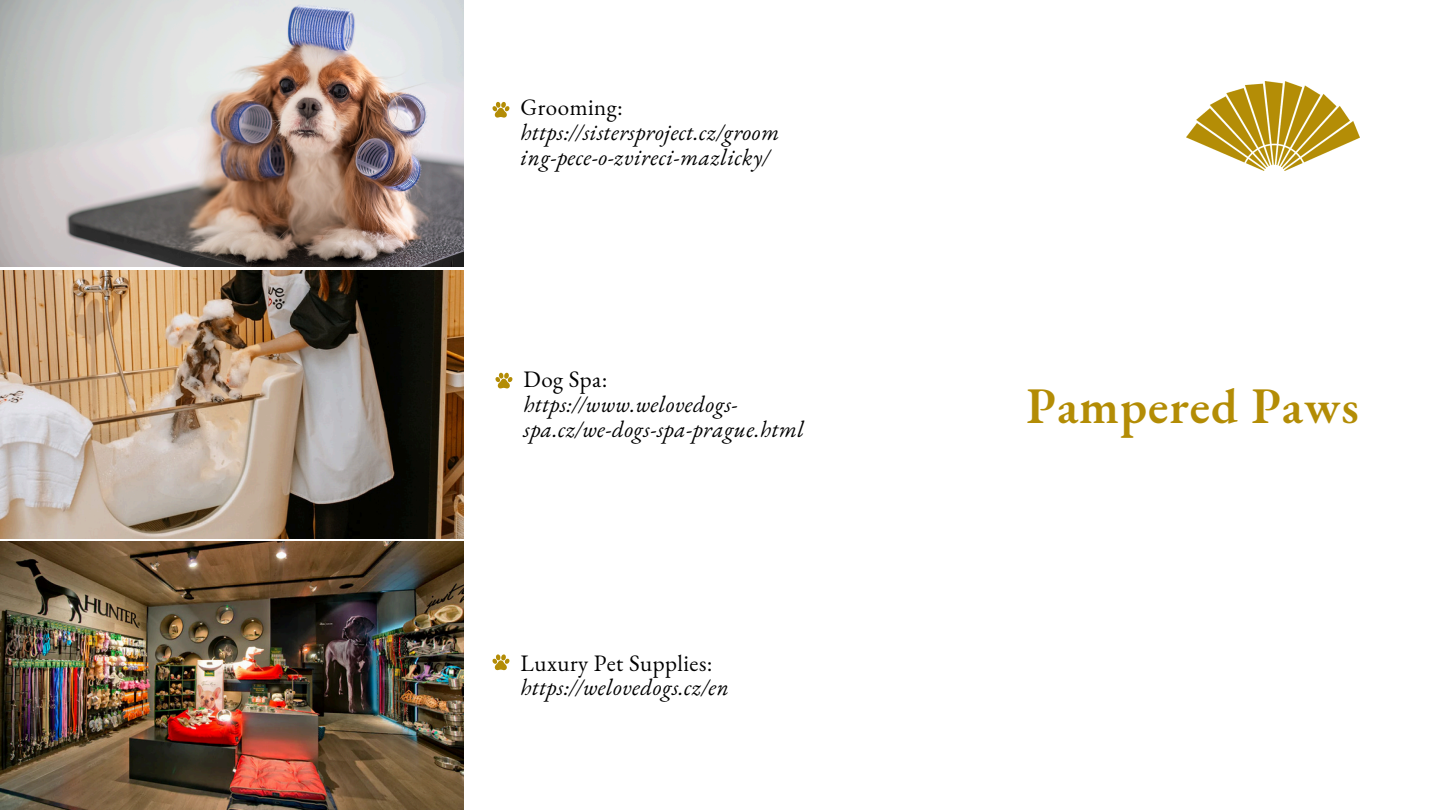
<style>
.page{position:relative;width:1440px;height:810px;background:#fff}
.page>*{position:absolute;margin:0;border:0;box-sizing:border-box;transform-origin:0 0}
.t1{font:600 50px "EB Garamond";letter-spacing:.02em;color:#b38c05}
.t2{font:italic 23px/24.8px "EB Garamond";letter-spacing:.02em;color:#000}
.t3{font:23px "EB Garamond";letter-spacing:.02em;color:#000}
.s1{font-style:normal}
</style>
<div class="page">
<svg style="left:492px;top:102px;width:17px;height:16px"></svg>
<svg style="left:495px;top:373px;width:17px;height:15px"></svg>
<svg style="left:492px;top:654px;width:17px;height:16px"></svg>
<img style="left:1186px;top:81px;width:173px;height:90px">
<img style="left:0;top:0;width:464px;height:267px">
<img style="left:0;top:542px;width:464px;height:268px">
<img style="left:0;top:270px;width:464px;height:268px">
<p class="t2" style="left:521px;top:95px;width:260px"><span class="s1">Grooming: </span>https://sistersproject.cz/groom ing-pece-o-zvireci-mazlicky/</p>
<p class="t2" style="left:524px;top:367px;width:282px"><span class="s1">Dog Spa: </span>https://www.welovedogs&shy;spa.cz/we-dogs-spa-prague.html</p>
<p class="t3" style="left:521px;top:647px;width:194px">Luxury Pet Supplies:</p>
<p class="t2" style="left:521px;top:675px;width:210px">https://welovedogs.cz/en</p>
<p class="t1" style="left:1027px;top:372px;width:334px">Pampered Paws</p>
</div>
